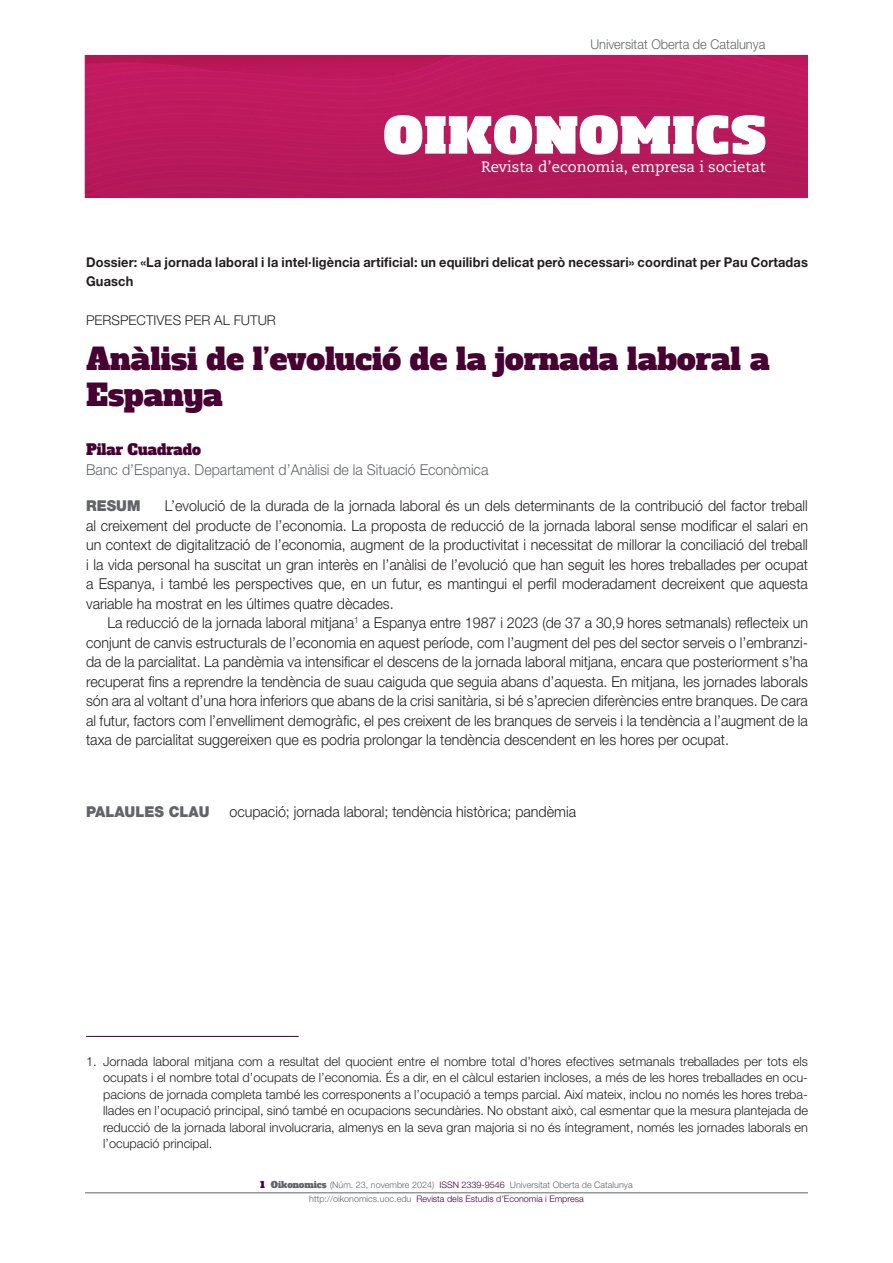
<style>
.page{position:relative;width:893px;height:1263px;background:#fff}
.page>*{position:absolute;margin:0;border:0;box-sizing:border-box;transform-origin:0 0}
._01_titulo{font:30px/36px "Alfa Slab One";color:#460132}
._02_resumen{font:300 15px/19.5px "Helvetica Neue LT Std";color:#231f20;text-align:justify;scale:.95 1}
._01_universidad{font:300 15px "Helvetica Neue LT Std";color:#626568;scale:.95 1}
.t1{font:15px "Caecilia LT Std";color:#fff}
._02_resumen-2{font:900 15px "Helvetica Neue LT Std";color:#626568;scale:.95 1}
._01_autor_1{font:15px "Alfa Slab One";color:#460132;scale:.95 1}
._01_articulo{font:700 13.5px/19.5px "Helvetica Neue LT Std";letter-spacing:.01em;color:#231f20;scale:.95 1}
.t2{font:300 13.5px "Helvetica Neue LT Std";color:#626568;scale:.95 1}
._01_articulo-2{font:300 13.5px "Helvetica Neue LT Std";color:#231f20}
._09_Notas{font:300 12.75px/16.5px "Helvetica Neue LT Std";color:#231f20;text-align:justify}
.t3{font:300 9px/13.6px "Helvetica Neue LT Std";color:#626568;text-align:center}
.s1{font-family:"Alfa Slab One";font-weight:400;color:#460132}
.s2{font-family:"Alfa Slab One";font-weight:400}
.s3{color:#460132}
</style>
<div class="page">
<img style="left:85px;top:56px;width:723px;height:142px">
<svg style="left:384px;top:115px;width:381px;height:40px"></svg>
<hr style="left:85px;top:1192px;width:723px;height:1px;background:#626568">
<hr style="left:86px;top:1036px;width:213px;height:1px;background:#460132">
<p class="t2" style="left:590px;top:36px;width:186px">Universitat Oberta de Catalunya</p>
<p class="t1" style="left:481px;top:158px;width:286px">Revista d’economia, empresa i societat</p>
<p class="_01_articulo" style="left:86px;top:252px;width:761px">Dossier: «La jornada laboral i la intel·ligència artificial: un equilibri delicat però necessari» coordinat per Pau Cortadas<br>Guasch</p>
<p class="_01_articulo-2" style="left:86px;top:312px;width:191px">PERSPECTIVES PER AL FUTUR</p>
<p class="_01_titulo" style="left:86px;top:341px;width:685px">Anàlisi de l’evolució de la jornada laboral a<br>Espanya</p>
<p class="_01_autor_1" style="left:86px;top:440px;width:123px">Pilar Cuadrado</p>
<p class="_01_universidad" style="left:86px;top:460px;width:425px">Banc d’Espanya. Departament d’Anàlisi de la Situació Econòmica</p>
<p class="_02_resumen-2" style="left:86px;top:497px;width:59px">RESUM</p>
<p class="_02_resumen" style="left:86px;top:496px;width:761px;text-indent:79px">L’evolució de la durada de la jornada laboral és un dels determinants de la contribució del factor treball al creixement del producte de l’economia. La proposta de reducció de la jornada laboral sense modificar el salari en un context de digitalització de l’economia, augment de la productivitat i necessitat de millorar la conciliació del treball i la vida personal ha suscitat un gran interès en l’anàlisi de l’evolució que han seguit les hores treballades per ocupat a Espanya, i també les perspectives que, en un futur, es mantingui el perfil moderadament decreixent que aquesta variable ha mostrat en les últimes quatre dècades.</p>
<p class="_02_resumen" style="left:86px;top:613px;width:761px;text-indent:21px">La reducció de la jornada laboral mitjana<sup>1</sup> a Espanya entre 1987 i 2023 (de 37 a 30,9 hores setmanals) reflecteix un conjunt de canvis estructurals de l’economia en aquest període, com l’augment del pes del sector serveis o l’embranzi&shy;da de la parcialitat. La pandèmia va intensificar el descens de la jornada laboral mitjana, encara que posteriorment s’ha recuperat fins a reprendre la tendència de suau caiguda que seguia abans d’aquesta. En mitjana, les jornades laborals són ara al voltant d’una hora inferiors que abans de la crisi sanitària, si bé s’aprecien diferències entre branques. De cara al futur, factors com l’envelliment demogràfic, el pes creixent de les branques de serveis i la tendència a l’augment de la taxa de parcialitat suggereixen que es podria prolongar la tendència descendent en les hores per ocupat.</p>
<p class="_02_resumen-2" style="left:86px;top:802px;width:132px">PALAULES CLAU</p>
<p class="_02_resumen" style="left:229px;top:801px;width:366px">ocupació; jornada laboral; tendència històrica; pandèmia</p>
<p class="_09_Notas" style="left:103px;top:1052px;width:706px;text-indent:-17px">1. Jornada laboral mitjana com a resultat del quocient entre el nombre total d’hores efectives setmanals treballades per tots els ocupats i el nombre total d’ocupats de l’economia. És a dir, en el càlcul estarien incloses, a més de les hores treballades en ocu&shy;pacions de jornada completa també les corresponents a l’ocupació a temps parcial. Així mateix, inclou no només les hores treba&shy;llades en l’ocupació principal, sinó també en ocupacions secundàries. No obstant això, cal esmentar que la mesura plantejada de reducció de la jornada laboral involucraria, almenys en la seva gran majoria si no és íntegrament, només les jornades laborals en l’ocupació principal.</p>
<p class="t3" style="left:260px;top:1178px;width:374px"><span class="s1">1</span> <span class="s2">Oikonomics</span> (Núm. 23, novembre 2024) <span class="s3">ISSN 2339-9546</span> Universitat Oberta de Catalunya http://oikonomics.uoc.edu <span class="s3">Revista dels Estudis d’Economia i Empresa</span></p>
</div>
